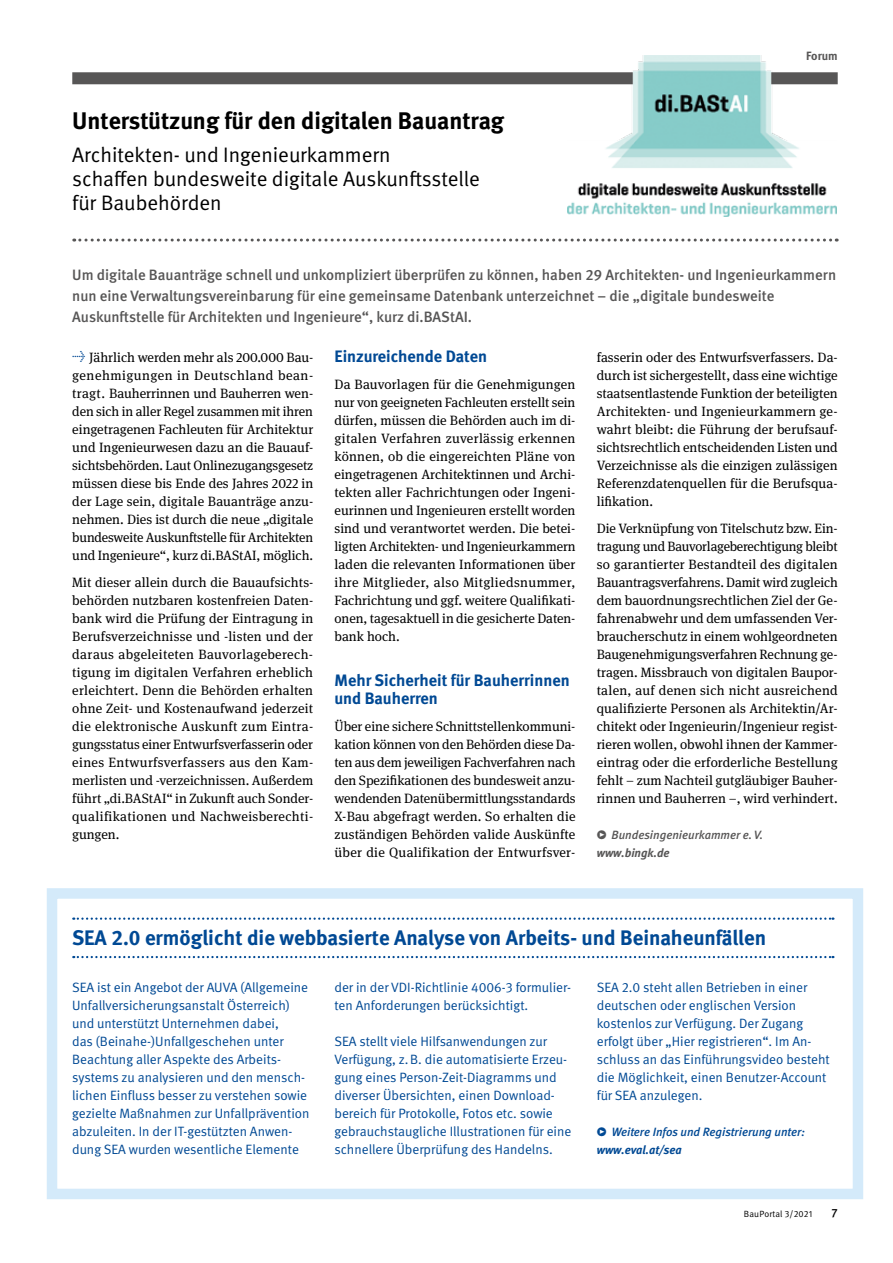
<style>
.page{position:relative;width:893px;height:1263px;background:#fff}
.page>*{position:absolute;margin:0;border:0;box-sizing:border-box;transform-origin:0 0}
.FOR_Head_A_x{font:700 24px "DGUV Meta";color:#000}
.FOR_Head_A_sub{font:21px/24px "DGUV Meta";color:#000}
.RUND_Head_B_x{font:700 21px "DGUV Meta";color:#004994}
.Zw_Head_A{font:700 16.5px/18px "DGUV Meta";color:#004994}
.Anleser{font:500 15px/21px "DGUV Meta";color:#575656}
.txt{font:13.5px/18px "DGUV Meta Serif";letter-spacing:.01em;color:#000;text-align:justify}
.KAST_1_txt_lbdg{font:13.5px/18px "DGUV Meta";color:#004994}
.txt_Pfeil{font:13.5px/18px "DGUV Meta Serif";letter-spacing:-.01em;color:#000;text-align:justify}
.Kontakt_Infos_Blau{font:italic 500 12px/18px "DGUV Meta";color:#004994}
.Kontakt_Infos_Grau{font:italic 500 12px/18px "DGUV Meta";color:#575656}
.t1{font:700 12px "DGUV Meta";letter-spacing:-.005em;color:#575656}
.t2{font:500 12px "DGUV Meta";color:#000}
.t3{font:9px "DGUV Meta";letter-spacing:.02em;color:#000}
.s1{font-weight:700;color:#004994}
.s2{font-weight:700}
</style>
<div class="page">
<svg style="left:73px;top:917px;width:760px;height:3px"></svg>
<svg style="left:73px;top:956px;width:760px;height:2px"></svg>
<div style="left:47px;top:888px;width:816px;height:311px;border:10px solid #d4eafa"></div>
<div style="left:72px;top:72px;width:766px;height:12px;background:#575656"></div>
<svg style="left:74px;top:239px;width:763px;height:3px"></svg>
<img style="left:568px;top:55px;width:269px;height:161px">
<h1 class="FOR_Head_A_x" style="left:72px;top:106px;width:433px">Unterstützung für den digitalen Bauantrag</h1>
<h2 class="FOR_Head_A_sub" style="left:72px;top:143px;width:409px">Architekten- und Ingenieurkammern<br>schaffen bundesweite digitale Auskunftsstelle für Baubehörden</h2>
<p class="t1" style="left:806px;top:49px;width:33px">Forum</p>
<p class="Anleser" style="left:72px;top:265px;width:765px">Um digitale Bauanträge schnell und unkompliziert überprüfen zu können, haben 29 Architekten- und Ingenieurkammern nun eine Verwaltungsvereinbarung für eine gemeinsame Datenbank unterzeichnet – die „digitale bundesweite<br>Auskunftstelle für Architekten und Ingenieure“, kurz di.BAStAI.</p>
<p class="txt_Pfeil" style="left:72px;top:348px;width:242px"><span class="s1">→</span> Jährlich werden mehr als 200.000 Bau&shy;genehmigungen in Deutschland bean&shy;tragt. Bauherrinnen und Bauherren wen&shy;den sich in aller Regel zusammen mit ihren eingetragenen Fachleuten für Architektur und Ingenieurwesen dazu an die Bauauf&shy;sichtsbehörden. Laut Onlinezugangsgesetz müssen diese bis Ende des Jahres 2022 in der Lage sein, digitale Bauanträge anzu&shy;nehmen. Dies ist durch die neue „digitale bundesweite Auskunftstelle für Architekten und Ingenieure“, kurz di.BAStAI, möglich.</p>
<p class="txt" style="left:72px;top:573px;width:243px;text-align:left">Mit dieser allein durch die Bauaufsichts&shy;behörden nutzbaren kostenfreien Daten&shy;bank wird die Prüfung der Eintragung in Berufsverzeichnisse und -listen und der daraus abgeleiteten Bauvorlageberech&shy;tigung im digitalen Verfahren erheblich erleichtert. Denn die Behörden erhalten ohne Zeit- und Kostenaufwand jederzeit die elektronische Auskunft zum Eintra&shy;gungsstatus einer Entwurfsverfasserin oder eines Entwurfsverfassers aus den Kam&shy;merlisten und -verzeichnissen. Außerdem führt „di.BAStAI“ in Zukunft auch Sonder&shy;qualifikationen und Nachweisberechti&shy;gungen.</p>
<p class="Zw_Head_A" style="left:334px;top:347px;width:154px">Einzureichende Daten</p>
<p class="txt" style="left:334px;top:375px;width:243px">Da Bauvorlagen für die Genehmigungen nur von geeigneten Fachleuten erstellt sein dürfen, müssen die Behörden auch im di&shy;gitalen Verfahren zuverlässig erkennen können, ob die eingereichten Pläne von eingetragenen Architektinnen und Archi&shy;tekten aller Fachrichtungen oder Ingeni&shy;eurinnen und Ingenieuren erstellt worden sind und verantwortet werden. Die betei&shy;ligten Architekten- und Ingenieurkammern laden die relevanten Informationen über ihre Mitglieder, also Mitgliedsnummer, Fachrichtung und ggf. weitere Qualifikati&shy;onen, tagesaktuell in die gesicherte Daten&shy;bank hoch.</p>
<p class="Zw_Head_A" style="left:334px;top:671px;width:237px">Mehr Sicherheit für Bauherrinnen und Bauherren</p>
<p class="txt" style="left:334px;top:717px;width:243px">Über eine sichere Schnittstellenkommuni&shy;kation können von den Behörden diese Da&shy;ten aus dem jeweiligen Fachverfahren nach den Spezifikationen des bundesweit anzu&shy;wendenden Datenübermittlungsstandards X-Bau abgefragt werden. So erhalten die zuständigen Behörden valide Auskünfte über die Qualifikation der Entwurfsver-</p>
<p class="txt" style="left:597px;top:348px;width:243px">fasserin oder des Entwurfsverfassers. Da&shy;durch ist sichergestellt, dass eine wichtige staatsentlastende Funktion der beteiligten Architekten- und Ingenieurkammern ge&shy;wahrt bleibt: die Führung der berufsauf&shy;sichtsrechtlich entscheidenden Listen und Verzeichnisse als die einzigen zulässigen Referenzdatenquellen für die Berufsqua&shy;lifikation.</p>
<p class="txt" style="left:597px;top:519px;width:243px">Die Verknüpfung von Titelschutz bzw. Ein&shy;tragung und Bauvorlageberechtigung bleibt so garantierter Bestandteil des digitalen Bauantragsverfahrens. Damit wird zugleich dem bauordnungsrechtlichen Ziel der Ge&shy;fahrenabwehr und dem umfassenden Ver&shy;braucherschutz in einem wohlgeordneten Baugenehmigungsverfahren Rechnung ge&shy;tragen. Missbrauch von digitalen Baupor&shy;talen, auf denen sich nicht ausreichend qualifizierte Personen als Architektin/Ar&shy;chitekt oder Ingenieurin/Ingenieur regist&shy;rieren wollen, obwohl ihnen der Kammer&shy;eintrag oder die erforderliche Bestellung fehlt – zum Nachteil gutgläubiger Bauher&shy;rinnen und Bauherren –, wird verhindert.</p>
<p class="Kontakt_Infos_Grau" style="left:597px;top:826px;width:168px;text-indent:15px">Bundesingenieurkammer e.V. <span class="s2">www.bingk.de</span></p>
<h1 class="RUND_Head_B_x" style="left:72px;top:925px;width:695px">SEA 2.0 ermöglicht die webbasierte Analyse von Arbeits- und Beinaheunfällen</h1>
<p class="KAST_1_txt_lbdg" style="left:72px;top:978px;width:239px">SEA ist ein Angebot der AUVA (Allgemeine Unfallversicherungsanstalt Österreich) und unterstützt Unternehmen dabei,<br>das (Beinahe-)Unfallgeschehen unter Beachtung aller Aspekte des Arbeits&shy;systems zu analysieren und den mensch&shy;lichen Einfluss besser zu verstehen sowie gezielte Maßnahmen zur Unfallprävention abzuleiten. In der IT-gestützten Anwen&shy;dung SEA wurden wesentliche Elemente</p>
<p class="KAST_1_txt_lbdg" style="left:334px;top:978px;width:238px">der in der VDI-Richtlinie 4006-3 formulier&shy;ten Anforderungen berücksichtigt.</p>
<p class="KAST_1_txt_lbdg" style="left:597px;top:978px;width:234px">SEA 2.0 steht allen Betrieben in einer deutschen oder englischen Version kostenlos zur Verfügung. Der Zugang erfolgt über „Hier registrieren“. Im An&shy;schluss an das Einführungsvideo besteht die Möglichkeit, einen Benutzer-Account für SEA anzulegen.</p>
<p class="Kontakt_Infos_Blau" style="left:597px;top:1123px;width:210px;text-indent:15px">Weitere Infos und Registrierung unter: <span class="s2">www.eval.at/sea</span></p>
<p class="KAST_1_txt_lbdg" style="left:334px;top:1032px;width:238px">SEA stellt viele Hilfsanwendungen zur Verfügung, z.B. die automatisierte Erzeu&shy;gung eines Person-Zeit-Diagramms und diverser Übersichten, einen Download&shy;bereich für Protokolle, Fotos etc. sowie gebrauchstaugliche Illustrationen für eine schnellere Überprüfung des Handelns.</p>
<p class="t3" style="left:744px;top:1208px;width:70px">BauPortal 3/2021</p>
<p class="t2" style="left:832px;top:1206px;width:8px">7</p>
</div>
